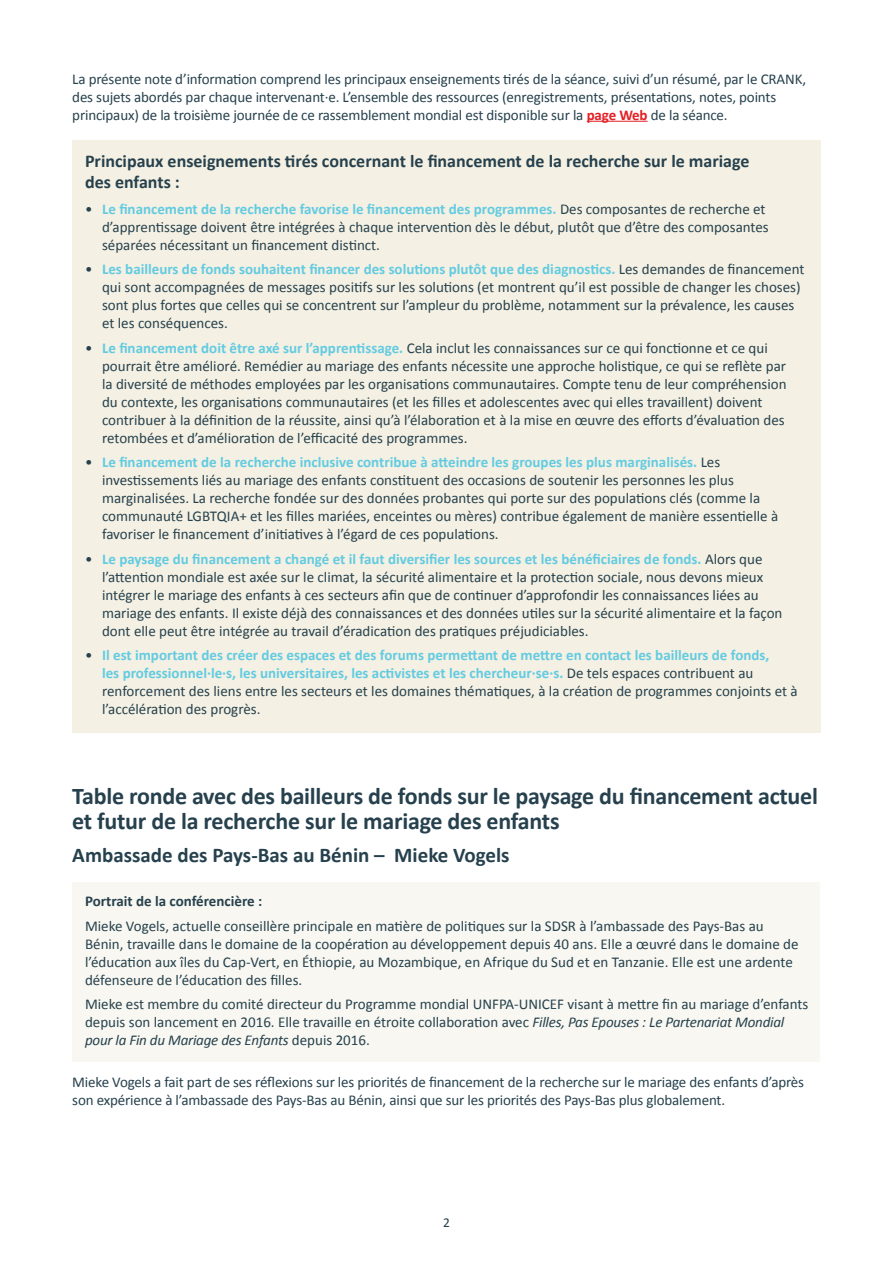
<style>
.page{position:relative;width:893px;height:1263px;background:#fff}
.page>*{position:absolute;margin:0;border:0;box-sizing:border-box;transform-origin:0 0}
.Headline_1__number{font:700 24px/25.5px "Calibri";letter-spacing:-.01em;color:#26414d}
.Headline_2{font:700 21px "Calibri";color:#26414d}
.Headline_3{font:700 18px/21px "Calibri";color:#26414d}
.Key_results__bullet{font:15px/18px "Calibri";color:#26414d}
.Body_Text{font:15px/18px "Calibri";letter-spacing:-.01em;color:#26414d}
.Key_results__bullet-2{font:700 15px/18px "Calibri";color:#63cbe1}
.Body_Text-2{font:700 15px "Calibri";color:#26414d}
.t1{font:13.5px "Calibri";color:#26414d}
.s1{font-weight:700;color:#e41f25}
.s2{font-weight:700;color:#63cbe1}
.s3{font-weight:400;color:#26414d}
.s4{font-style:italic}
</style>
<div class="page">
<div style="left:72px;top:882px;width:748px;height:180px;background:#f8f7f1"></div>
<div style="left:72px;top:140px;width:749px;height:592px;background:#f4f0e3"></div>
<hr style="left:587px;top:121px;width:60px;height:1px;background:#e41f25">
<p class="Body_Text" style="left:72px;top:69px;width:735px">La présente note d’information comprend les principaux enseignements tirés de la séance, suivi d’un résumé, par le CRANK, des sujets abordés par chaque intervenant·e. L’ensemble des ressources (enregistrements, présentations, notes, points principaux) de la troisième journée de ce rassemblement mondial est disponible sur la <span class="s1">page Web</span> de la séance.</p>
<p class="Headline_3" style="left:85px;top:149px;width:666px">Principaux enseignements tirés concernant le financement de la recherche sur le mariage des enfants :</p>
<p class="Key_results__bullet" style="left:102px;top:200px;width:668px;text-indent:-17px">• <span class="s2">Le financement de la recherche favorise le financement des programmes.</span> Des composantes de recherche et d’apprentissage doivent être intégrées à chaque intervention dès le début, plutôt que d’être des composantes séparées nécessitant un financement distinct.</p>
<p class="Key_results__bullet" style="left:102px;top:260px;width:704px;text-indent:-17px">• <span class="s2">Les bailleurs de fonds souhaitent financer des solutions plutôt que des diagnostics.</span> Les demandes de financement qui sont accompagnées de messages positifs sur les solutions (et montrent qu’il est possible de changer les choses) sont plus fortes que celles qui se concentrent sur l’ampleur du problème, notamment sur la prévalence, les causes et les conséquences.</p>
<p class="Key_results__bullet" style="left:102px;top:338px;width:686px;text-indent:-17px">• <span class="s2">Le financement doit être axé sur l’apprentissage.</span> Cela inclut les connaissances sur ce qui fonctionne et ce qui pourrait être amélioré. Remédier au mariage des enfants nécessite une approche holistique, ce qui se reflète par la diversité de méthodes employées par les organisations communautaires. Compte tenu de leur compréhension du contexte, les organisations communautaires (et les filles et adolescentes avec qui elles travaillent) doivent contribuer à la définition de la réussite, ainsi qu’à l’élaboration et à la mise en œuvre des efforts d’évaluation des retombées et d’amélioration de l’efficacité des programmes.</p>
<p class="Key_results__bullet" style="left:102px;top:453px;width:678px;text-indent:-17px">• <span class="s2">Le financement de la recherche inclusive contribue à atteindre les groupes les plus marginalisés.</span> Les investissements liés au mariage des enfants constituent des occasions de soutenir les personnes les plus marginalisées. La recherche fondée sur des données probantes qui porte sur des populations clés (comme la communauté LGBTQIA+ et les filles mariées, enceintes ou mères) contribue également de manière essentielle à favoriser le financement d’initiatives à l’égard de ces populations.</p>
<p class="Key_results__bullet" style="left:102px;top:549px;width:682px;text-indent:-17px">• <span class="s2">Le paysage du financement a changé et il faut diversifier les sources et les bénéficiaires de fonds.</span> Alors que l’attention mondiale est axée sur le climat, la sécurité alimentaire et la protection sociale, nous devons mieux intégrer le mariage des enfants à ces secteurs afin que de continuer d’approfondir les connaissances liées au mariage des enfants. Il existe déjà des connaissances et des données utiles sur la sécurité alimentaire et la façon dont elle peut être intégrée au travail d’éradication des pratiques préjudiciables.</p>
<p class="Key_results__bullet-2" style="left:102px;top:645px;width:697px;text-indent:-17px"><span class="s3">•</span> Il est important des créer des espaces et des forums permettant de mettre en contact les bailleurs de fonds,<br>les professionnel·le·s, les universitaires, les activistes et les chercheur·se·s. <span class="s3">De tels espaces contribuent au renforcement des liens entre les secteurs et les domaines thématiques, à la création de programmes conjoints et à l’accélération des progrès.</span></p>
<p class="Headline_1__number" style="left:72px;top:782px;width:747px">Table ronde avec des bailleurs de fonds sur le paysage du financement actuel et futur de la recherche sur le mariage des enfants</p>
<p class="Headline_2" style="left:72px;top:840px;width:439px">Ambassade des Pays-Bas au Bénin – Mieke Vogels</p>
<p class="Body_Text-2" style="left:85px;top:890px;width:179px">Portrait de la conférencière :</p>
<p class="Body_Text" style="left:85px;top:916px;width:715px">Mieke Vogels, actuelle conseillère principale en matière de politiques sur la SDSR à l’ambassade des Pays-Bas au Bénin, travaille dans le domaine de la coopération au développement depuis 40 ans. Elle a œuvré dans le domaine de l’éducation aux îles du Cap-Vert, en Éthiopie, au Mozambique, en Afrique du Sud et en Tanzanie. Elle est une ardente défenseure de l’éducation des filles.</p>
<p class="Body_Text" style="left:85px;top:994px;width:725px">Mieke est membre du comité directeur du Programme mondial UNFPA-UNICEF visant à mettre fin au mariage d’enfants depuis son lancement en 2016. Elle travaille en étroite collaboration avec <span class="s4">Filles, Pas Epouses : Le Partenariat Mondial pour la Fin du Mariage des Enfants</span> depuis 2016.</p>
<p class="Body_Text" style="left:72px;top:1072px;width:733px">Mieke Vogels a fait part de ses réflexions sur les priorités de financement de la recherche sur le mariage des enfants d’après son expérience à l’ambassade des Pays-Bas au Bénin, ainsi que sur les priorités des Pays-Bas plus globalement.</p>
<p class="t1" style="left:443px;top:1213px;width:8px">2</p>
</div>
